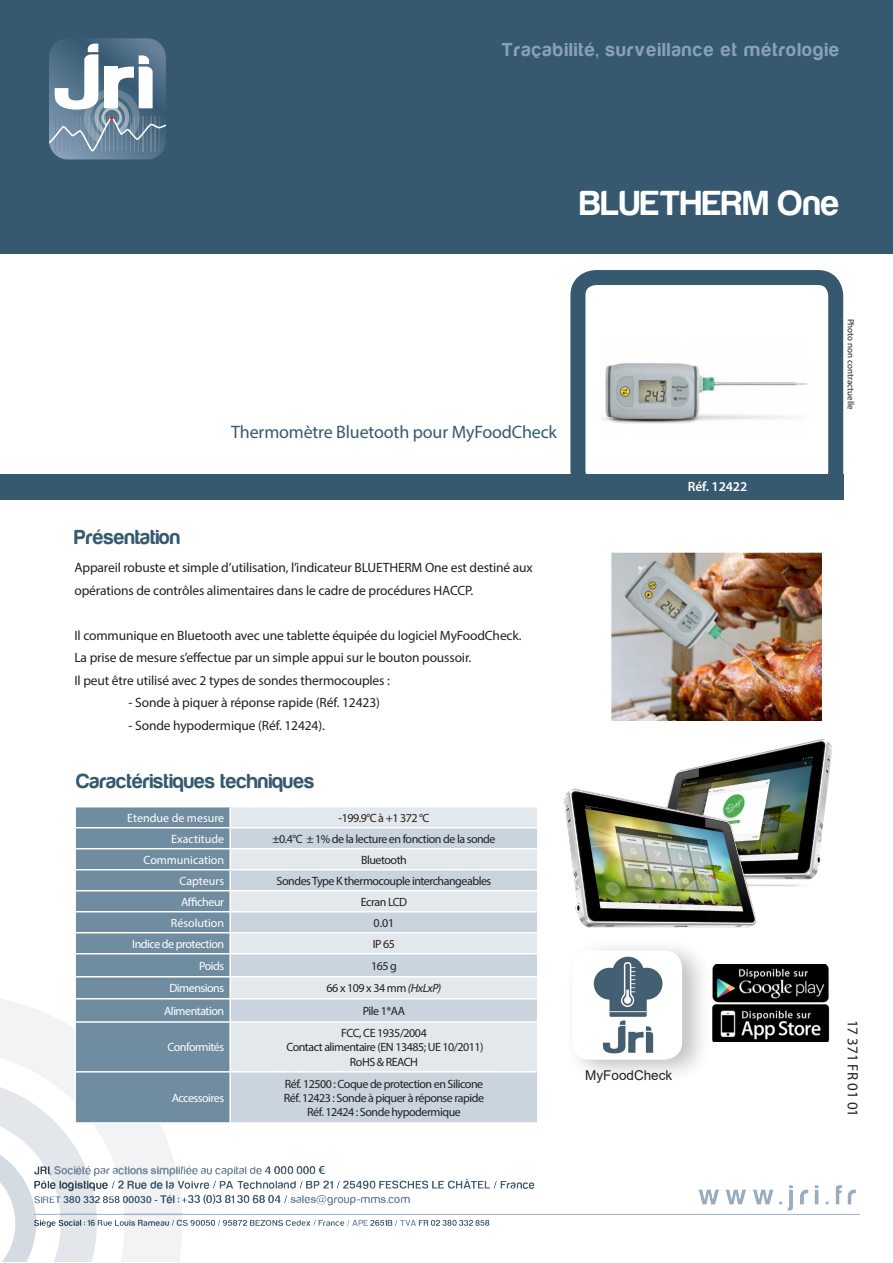
<style>
.page{position:relative;width:893px;height:1263px;background:#fff}
.page>*{position:absolute;margin:0;border:0;box-sizing:border-box;transform-origin:0 0}
.t1{font:36px "Harabara";letter-spacing:.02em;color:#fff}
.t2{font:21px "Harabara";letter-spacing:.02em;color:#365970}
.t3{font:19.5px "Harabara";letter-spacing:.08em;color:#88a1b8}
.t4{font:18px "Myriad Pro";letter-spacing:-.01em;color:#365970}
.t5{font:15px "Myriad Pro";color:#231f20}
.t6{font:13.5px/22.5px "Myriad Pro";letter-spacing:-.01em;color:#231f20}
.t7{font:13.5px "Arial";color:#231f20}
.t8{font:600 13.5px "Myriad Pro";letter-spacing:-.01em;color:#fff}
.t9{font:12px/14.4px "Myriad Pro";letter-spacing:-.04em;color:#231f20;text-align:center}
.t10{font:12px "Myriad Pro";letter-spacing:-.04em;color:#fff}
.t11{font:12px "Myriad Pro";color:#fff}
.t12{font:9px "Myriad Pro";color:#231f20}
.s1{font-style:italic}
</style>
<div class="page">
<img style="left:712px;top:964px;width:117px;height:24px">
<div style="left:565px;top:937px;width:147px;height:147px;background:#231f20;opacity:.28"></div>
<img style="left:572px;top:950px;width:110px;height:38px">
<div style="left:0;top:0;width:893px;height:253px;background:#365970"></div>
<svg style="left:49px;top:38px;width:117px;height:121px"></svg>
<img style="left:0;top:988px;width:860px;height:273px">
<img style="left:602px;top:363px;width:206px;height:61px">
<div style="left:570px;top:270px;width:273px;height:226px;border:15px solid #365970;border-radius:18px"></div>
<div style="left:0;top:474px;width:843px;height:26px;background:#365970"></div>
<div style="left:76px;top:807px;width:153px;height:315px;background:#708ca1"></div>
<div style="left:231px;top:807px;width:306px;height:20px;background:#e3e8ed"></div>
<svg style="left:231px;top:828px;width:306px;height:294px;background:#d5dde5"></svg>
<hr style="left:230px;top:848px;width:309px;height:1px;background:#fff">
<hr style="left:230px;top:869px;width:309px;height:1px;background:#fff">
<hr style="left:230px;top:890px;width:309px;height:1px;background:#fff">
<hr style="left:230px;top:976px;width:309px;height:1px;background:#fff">
<hr style="left:74px;top:827px;width:156px;height:1px;background:#fff">
<hr style="left:74px;top:848px;width:156px;height:1px;background:#fff">
<hr style="left:74px;top:869px;width:156px;height:1px;background:#fff">
<hr style="left:74px;top:890px;width:156px;height:1px;background:#fff">
<hr style="left:74px;top:911px;width:156px;height:1px;background:#fff">
<hr style="left:74px;top:932px;width:157px;height:1px;background:#fff">
<hr style="left:74px;top:953px;width:156px;height:1px;background:#fff">
<hr style="left:74px;top:976px;width:156px;height:1px;background:#fff">
<hr style="left:74px;top:977px;width:2px;height:21px;background:#fff">
<hr style="left:230px;top:911px;width:309px;height:1px;background:#fff">
<hr style="left:231px;top:932px;width:308px;height:1px;background:#fff">
<hr style="left:230px;top:953px;width:309px;height:1px;background:#fff">
<hr style="left:229px;top:977px;width:2px;height:21px;background:#fff">
<hr style="left:537px;top:977px;width:2px;height:21px;background:#fff">
<hr style="left:230px;top:998px;width:309px;height:1px;background:#fff">
<hr style="left:537px;top:999px;width:2px;height:22px;background:#fff">
<hr style="left:74px;top:999px;width:2px;height:22px;background:#fff">
<hr style="left:74px;top:1023px;width:2px;height:48px;background:#fff">
<hr style="left:74px;top:1072px;width:2px;height:50px;background:#fff">
<hr style="left:74px;top:998px;width:156px;height:1px;background:#fff">
<hr style="left:229px;top:999px;width:2px;height:22px;background:#fff">
<hr style="left:74px;top:1021px;width:156px;height:2px;background:#fff">
<hr style="left:74px;top:1071px;width:156px;height:1px;background:#fff">
<hr style="left:74px;top:1122px;width:156px;height:2px;background:#fff">
<hr style="left:230px;top:1021px;width:309px;height:2px;background:#fff">
<hr style="left:229px;top:1023px;width:2px;height:48px;background:#fff">
<hr style="left:537px;top:1023px;width:2px;height:48px;background:#fff">
<hr style="left:230px;top:1071px;width:309px;height:1px;background:#fff">
<hr style="left:229px;top:1072px;width:2px;height:50px;background:#fff">
<hr style="left:537px;top:1072px;width:2px;height:50px;background:#fff">
<hr style="left:230px;top:1122px;width:309px;height:2px;background:#fff">
<img style="left:611px;top:552px;width:210px;height:168px">
<img style="left:672px;top:739px;width:160px;height:148px">
<img style="left:564px;top:787px;width:194px;height:141px">
<p class="t3" style="left:502px;top:39px;width:339px">Traçabilité, surveillance et métrologie</p>
<p class="t1" style="left:580px;top:185px;width:260px">BLUETHERM One</p>
<p class="t2" style="left:74px;top:526px;width:107px">Présentation</p>
<p class="t4" style="left:231px;top:420px;width:327px">Thermomètre Bluetooth pour MyFoodCheck</p>
<p class="t6" style="left:74px;top:556px;width:460px">Appareil robuste et simple d’utilisation, l’indicateur BLUETHERM One est destiné aux opérations de contrôles alimentaires dans le cadre de procédures HACCP.</p>
<p class="t6" style="left:74px;top:624px;width:449px">Il communique en Bluetooth avec une tablette équipée du logiciel MyFoodCheck.</p>
<p class="t6" style="left:74px;top:646px;width:398px">La prise de mesure s’effectue par un simple appui sur le bouton poussoir.</p>
<p class="t6" style="left:74px;top:669px;width:317px">Il peut être utilisé avec 2 types de sondes thermocouples :</p>
<p class="t6" style="left:128px;top:691px;width:253px">- Sonde à piquer à réponse rapide (Réf. 12423)</p>
<p class="t6" style="left:128px;top:714px;width:198px">- Sonde hypodermique (Réf. 12424).</p>
<p class="t2" style="left:76px;top:770px;width:239px">Caractéristiques techniques</p>
<p class="t11" style="left:127px;top:810px;width:98px">Etendue de mesure</p>
<p class="t9" style="left:338px;top:810px;width:92px">-199.9°C à +1 372 °C</p>
<p class="t11" style="left:171px;top:831px;width:54px">Exactitude</p>
<p class="t9" style="left:272px;top:831px;width:225px">±0.4°C ± 1% de la lecture en fonction de la sonde</p>
<p class="t11" style="left:144px;top:852px;width:82px">Communication</p>
<p class="t9" style="left:361px;top:852px;width:47px">Bluetooth</p>
<p class="t11" style="left:179px;top:873px;width:46px">Capteurs</p>
<p class="t9" style="left:277px;top:873px;width:216px">Sondes Type K thermocouple interchangeables</p>
<p class="t10" style="left:181px;top:894px;width:45px">Afficheur</p>
<p class="t9" style="left:361px;top:894px;width:48px">Ecran LCD</p>
<p class="t11" style="left:171px;top:915px;width:55px">Résolution</p>
<p class="t9" style="left:373px;top:915px;width:22px">0.01</p>
<p class="t10" style="left:132px;top:936px;width:93px">Indice de protection</p>
<p class="t9" style="left:373px;top:936px;width:24px">IP 65</p>
<p class="t10" style="left:199px;top:958px;width:27px">Poids</p>
<p class="t9" style="left:371px;top:958px;width:27px">165 g</p>
<p class="t10" style="left:169px;top:981px;width:56px">Dimensions</p>
<p class="t9" style="left:327px;top:981px;width:116px">66 x 109 x 34 mm <span class="s1">(HxLxP)</span></p>
<p class="t10" style="left:164px;top:1003px;width:62px">Alimentation</p>
<p class="t9" style="left:363px;top:1003px;width:44px">Pile 1*AA</p>
<p class="t10" style="left:168px;top:1040px;width:58px">Conformités</p>
<p class="t9" style="left:341px;top:1025px;width:87px">FCC, CE 1935/2004</p>
<p class="t9" style="left:286px;top:1040px;width:199px">Contact alimentaire (EN 13485; UE 10/2011)</p>
<p class="t9" style="left:350px;top:1054px;width:70px">RoHS &amp; REACH</p>
<p class="t10" style="left:172px;top:1090px;width:54px">Accessoires</p>
<p class="t9" style="left:285px;top:1076px;width:200px">Réf. 12500 : Coque de protection en Silicone</p>
<p class="t9" style="left:284px;top:1090px;width:202px">Réf. 12423 : Sonde à piquer à réponse rapide<br>Réf. 12424 : Sonde hypodermique</p>
<p class="t8" style="left:688px;top:477px;width:61px">Réf. 12422</p>
<p class="t7" style="left:585px;top:1066px;width:89px">MyFoodCheck</p>
<p class="t12" style="left:856px;top:319px;width:92px;rotate:90deg">Photo non contractuelle</p>
<p class="t5" style="left:862px;top:1019px;width:99px;rotate:90deg">17 371 FR 01 01</p>
</div>
